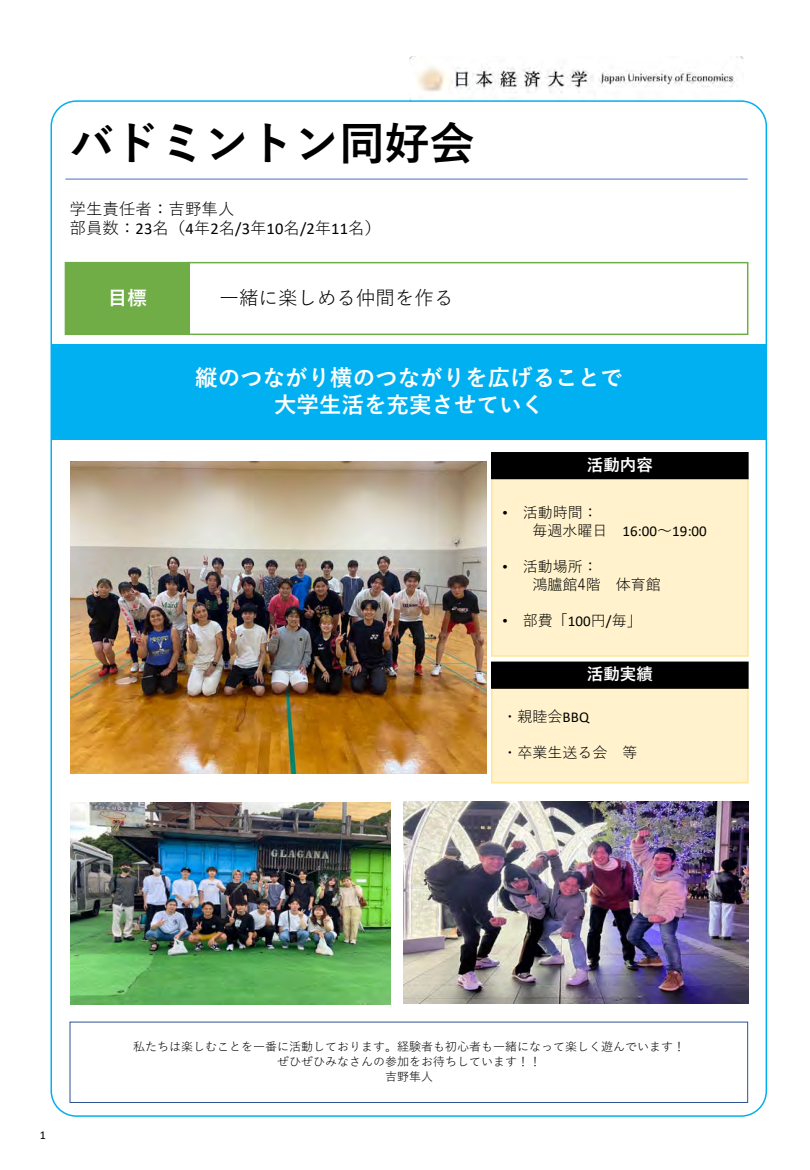
<style>
.page{position:relative;width:810px;height:1170px;background:#fff}
.page>*{position:absolute;margin:0;border:0;box-sizing:border-box;transform-origin:0 0}
.t1{font:700 45px "Yu Gothic";color:#000}
.t2{font:700 22.5px/27px "Yu Gothic";color:#fff;text-align:center}
.t3{font:19.5px "Yu Gothic";color:#000}
.t4{font:700 19.5px "Yu Gothic";color:#fff}
.t5{font:16.5px/19.5px "Yu Gothic";color:#000}
.t6{font:700 16.5px "Yu Gothic";color:#fff}
.t7{font:15px/18px "Yu Gothic";color:#000}
.t8{font:15px "Calibri";letter-spacing:.005em;color:#000}
.t9{font:12px/15px "Yu Gothic";color:#000;text-align:center}
.t10{font:12px "Calibri";color:#000}
.s1{font-family:"Calibri"}
.s2{font-family:"Arial"}
.s3{font-family:"Yu Gothic"}
</style>
<div class="page">
<img style="left:409px;top:57px;width:335px;height:43px">
<div style="left:189px;top:262px;width:559px;height:73px;border:1px solid #70ad47"></div>
<div style="left:65px;top:263px;width:124px;height:71px;background:#70ad47"></div>
<div style="left:65px;top:262px;width:125px;height:73px;border:1px solid #70ad47"></div>
<div style="left:51px;top:344px;width:716px;height:96px;background:#00b0f0"></div>
<div style="left:492px;top:478px;width:256px;height:178px;background:#fff2cc"></div>
<div style="left:491px;top:478px;width:258px;height:179px;border:1px solid #ffe699"></div>
<div style="left:492px;top:453px;width:256px;height:25px;background:#000"></div>
<div style="left:491px;top:452px;width:258px;height:27px;border:1px solid #000"></div>
<div style="left:492px;top:688px;width:256px;height:95px;background:#fff2cc"></div>
<div style="left:491px;top:687px;width:258px;height:97px;border:1px solid #ffe699"></div>
<div style="left:492px;top:662px;width:256px;height:26px;background:#000"></div>
<div style="left:491px;top:662px;width:258px;height:27px;border:1px solid #000"></div>
<hr style="left:65px;top:179px;width:683px;height:1px;background:#4472c4">
<div style="left:70px;top:1022px;width:678px;height:81px;border:1px solid #2f528f"></div>
<img style="left:70px;top:462px;width:417px;height:311px">
<img style="left:70px;top:803px;width:321px;height:202px">
<img style="left:404px;top:801px;width:344px;height:202px">
<h1 class="t1" style="left:70px;top:120px;width:406px">バドミントン同好会</h1>
<h3 class="t5" style="left:70px;top:199px;width:313px">学⽣責任者：吉野隼⼈<br>部員数：<span class="s1">23</span>名（<span class="s1">4</span>年<span class="s1">2</span>名<span class="s1">/3</span>年<span class="s1">10</span>名<span class="s1">/2</span>年<span class="s1">11</span>名）</h3>
<h3 class="t4" style="left:108px;top:288px;width:40px">⽬標</h3>
<h3 class="t3" style="left:220px;top:288px;width:235px">⼀緒に楽しめる仲間を作る</h3>
<h2 class="t2" style="left:195px;top:365px;width:429px">縦のつながり横のつながりを広げることで⼤学⽣活を充実させていく</h2>
<h3 class="t6" style="left:587px;top:456px;width:67px">活動内容</h3>
<p class="t7" style="left:503px;top:504px;width:97px"><span class="s2">•</span> 活動時間：</p>
<p class="t8" style="left:533px;top:521px;width:176px"><span class="s3">毎週⽔曜⽇</span> 16:00<span class="s3">〜</span>19:00</p>
<p class="t7" style="left:533px;top:558px;width:130px;text-indent:-30px"><span class="s2">•</span> 活動場所：<br>鴻臚館4階 体育館</p>
<p class="t7" style="left:503px;top:612px;width:141px"><span class="s2">•</span> 部費「<span class="s1">100</span>円<span class="s1">/</span>毎」</p>
<h3 class="t6" style="left:587px;top:666px;width:67px">活動実績</h3>
<p class="t7" style="left:503px;top:708px;width:88px">・親睦会<span class="s1">BBQ</span></p>
<p class="t7" style="left:503px;top:744px;width:136px">・卒業⽣送る会 等</p>
<p class="t10" style="left:40px;top:1128px;width:8px">1</p>
<p class="t9" style="left:133px;top:1040px;width:553px">私たちは楽しむことを⼀番に活動しております。経験者も初⼼者も⼀緒になって楽しく遊んでいます！ぜひぜひみなさんの参加をお待ちしています！！<br>吉野隼⼈</p>
</div>
